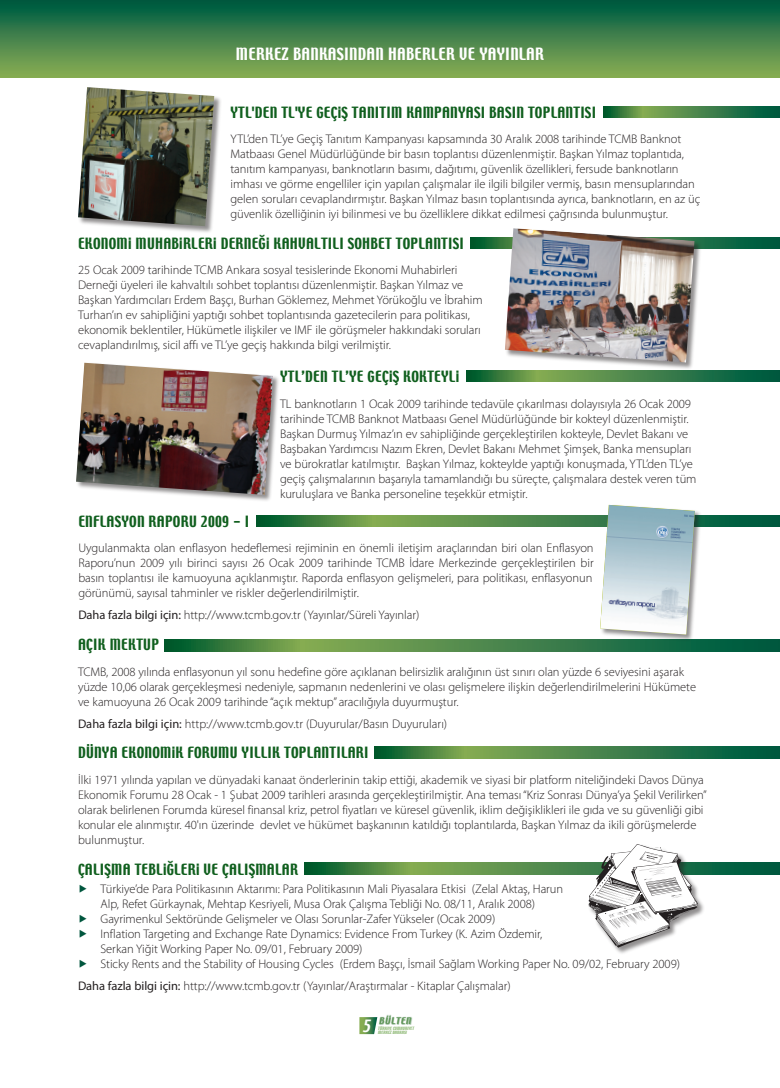
<style>
.page{position:relative;width:780px;height:1088px;background:#fff}
.page>*{position:absolute;margin:0;border:0;box-sizing:border-box;transform-origin:0 0}
.t1{font:15px "Techno";letter-spacing:.02em;color:#fff}
.t2{font:13.75px "Techno";letter-spacing:.02em;color:#105f1e}
.t3{font:300 12.5px/15px "Myriad Pro";letter-spacing:-.005em;color:#231f20}
.t4{font:italic 8.12px "Techno";color:#61965a;scale:1.2 1}
.t5{font:italic 4px/4.4px "Techno";color:#8ab670}
.s1{font-weight:400}
</style>
<div class="page">
<div style="left:378px;top:1015px;width:34px;height:10px;background:#105f1e;opacity:.4"></div>
<div style="left:0;top:0;width:780px;height:78px;background:linear-gradient(to bottom,#005841,#8cae54)"></div>
<svg style="left:603px;top:106px;width:177px;height:12px;background:#3c7f47"></svg>
<svg style="left:256px;top:515px;width:524px;height:12px;background:#438247"></svg>
<svg style="left:164px;top:639px;width:615px;height:12px;background:#3e7f47"></svg>
<svg style="left:374px;top:746px;width:406px;height:12px;background:#3c7f47"></svg>
<svg style="left:467px;top:370px;width:313px;height:12px;background:#3c7f47"></svg>
<svg style="left:470px;top:237px;width:310px;height:12px"></svg>
<svg style="left:305px;top:863px;width:475px;height:11px;background:#438346"></svg>
<div style="left:77px;top:86px;width:145px;height:148px;background:#231f20;opacity:.5"></div>
<img style="left:78px;top:87px;width:136px;height:139px">
<div style="left:75px;top:362px;width:206px;height:141px;background:#231f20;opacity:.5"></div>
<img style="left:76px;top:363px;width:197px;height:132px">
<div style="left:504px;top:227px;width:198px;height:143px;background:#231f20;opacity:.5"></div>
<img style="left:505px;top:228px;width:189px;height:134px">
<div style="left:599px;top:504px;width:103px;height:138px;background:#231f20;opacity:.5"></div>
<img style="left:600px;top:505px;width:94px;height:129px">
<div style="left:587px;top:843px;width:118px;height:112px;background:#231f20;opacity:.5"></div>
<svg style="left:588px;top:844px;width:110px;height:103px"></svg>
<svg style="left:359px;top:1017px;width:18px;height:17px"></svg>
<p class="t1" style="left:236px;top:44px;width:309px">MERKEZ BANKASINDAN HABERLER VE YAYINLAR</p>
<p class="t2" style="left:230px;top:103px;width:367px">YTL'DEN TL'YE GEÇİŞ TANITIM KAMPANYASI BASIN TOPLANTISI</p>
<p class="t3" style="left:230px;top:131px;width:471px">YTL’den TL’ye Geçiş Tanıtım Kampanyası kapsamında 30 Aralık 2008 tarihinde TCMB Banknot Matbaası Genel Müdürlüğünde bir basın toplantısı düzenlenmiştir. Başkan Yılmaz toplantıda, tanıtım kampanyası, banknotların basımı, dağıtımı, güvenlik özellikleri, fersude banknotların imhası ve görme engelliler için yapılan çalışmalar ile ilgili bilgiler vermiş, basın mensuplarından gelen soruları cevaplandırmıştır. Başkan Yılmaz basın toplantısında ayrıca, banknotların, en az üç güvenlik özelliğinin iyi bilinmesi ve bu özelliklere dikkat edilmesi çağrısında bulunmuştur.</p>
<p class="t2" style="left:78px;top:234px;width:387px">EKONOMİ MUHABİRLERİ DERNEĞİ KAHVALTILI SOHBET TOPLANTISI</p>
<p class="t3" style="left:78px;top:262px;width:406px">25 Ocak 2009 tarihinde TCMB Ankara sosyal tesislerinde Ekonomi Muhabirleri Derneği üyeleri ile kahvaltılı sohbet toplantısı düzenlenmiştir. Başkan Yılmaz ve Başkan Yardımcıları Erdem Başçı, Burhan Göklemez, Mehmet Yörükoğlu ve İbrahim Turhan’ın ev sahipliğini yaptığı sohbet toplantısında gazetecilerin para politikası, ekonomik beklentiler, Hükümetle ilişkiler ve IMF ile görüşmeler hakkındaki soruları cevaplandırılmış, sicil affı ve TL’ye geçiş hakkında bilgi verilmiştir.</p>
<p class="t2" style="left:280px;top:367px;width:180px">YTL’DEN TL’YE GEÇİŞ KOKTEYLİ</p>
<p class="t3" style="left:280px;top:396px;width:418px">TL banknotların 1 Ocak 2009 tarihinde tedavüle çıkarılması dolayısıyla 26 Ocak 2009 tarihinde TCMB Banknot Matbaası Genel Müdürlüğünde bir kokteyl düzenlenmiştir.<br>Başkan Durmuş Yılmaz’ın ev sahipliğinde gerçekleştirilen kokteyle, Devlet Bakanı ve Başbakan Yardımcısı Nazım Ekren, Devlet Bakanı Mehmet Şimşek, Banka mensupları ve bürokratlar katılmıştır. Başkan Yılmaz, kokteylde yaptığı konuşmada, YTL’den TL’ye geçiş çalışmalarının başarıyla tamamlandığı bu süreçte, çalışmalara destek veren tüm kuruluşlara ve Banka personeline teşekkür etmiştir.</p>
<p class="t2" style="left:78px;top:512px;width:172px">ENFLASYON RAPORU 2009 - I</p>
<p class="t3" style="left:78px;top:540px;width:517px;text-align:justify">Uygulanmakta olan enflasyon hedeflemesi rejiminin en önemli iletişim araçlarından biri olan Enflasyon Raporu’nun 2009 yılı birinci sayısı 26 Ocak 2009 tarihinde TCMB İdare Merkezinde gerçekleştirilen bir basın toplantısı ile kamuoyuna açıklanmıştır. Raporda enflasyon gelişmeleri, para politikası, enflasyonun görünümü, sayısal tahminler ve riskler değerlendirilmiştir.</p>
<p class="t3" style="left:78px;top:607px;width:342px"><span class="s1">Daha fazla bilgi için:</span> http://www.tcmb.gov.tr (Yayınlar/Süreli Yayınlar)</p>
<p class="t2" style="left:78px;top:635px;width:82px">AÇIK MEKTUP</p>
<p class="t3" style="left:78px;top:664px;width:619px">TCMB, 2008 yılında enflasyonun yıl sonu hedefine göre açıklanan belirsizlik aralığının üst sınırı olan yüzde 6 seviyesini aşarak yüzde 10,06 olarak gerçekleşmesi nedeniyle, sapmanın nedenlerini ve olası gelişmelere ilişkin değerlendirilmelerini Hükümete ve kamuoyuna 26 Ocak 2009 tarihinde “açık mektup” aracılığıyla duyurmuştur.</p>
<p class="t3" style="left:78px;top:716px;width:371px"><span class="s1">Daha fazla bilgi için:</span> http://www.tcmb.gov.tr (Duyurular/Basın Duyuruları)</p>
<p class="t2" style="left:78px;top:743px;width:292px">DÜNYA EKONOMİK FORUMU YILLIK TOPLANTILARI</p>
<p class="t3" style="left:78px;top:772px;width:630px">İlki 1971 yılında yapılan ve dünyadaki kanaat önderlerinin takip ettiği, akademik ve siyasi bir platform niteliğindeki Davos Dünya Ekonomik Forumu 28 Ocak - 1 Şubat 2009 tarihleri arasında gerçekleştirilmiştir. Ana teması “Kriz Sonrası Dünya’ya Şekil Verilirken” olarak belirlenen Forumda küresel finansal kriz, petrol fiyatları ve küresel güvenlik, iklim değişiklikleri ile gıda ve su güvenliği gibi konular ele alınmıştır. 40'ın üzerinde devlet ve hükümet başkanının katıldığı toplantılarda, Başkan Yılmaz da ikili görüşmelerde bulunmuştur.</p>
<p class="t2" style="left:78px;top:860px;width:221px">ÇALIŞMA TEBLİĞLERİ VE ÇALIŞMALAR</p>
<p class="t3" style="left:100px;top:881px;width:581px">Türkiye’de Para Politikasının Aktarımı: Para Politikasının Mali Piyasalara Etkisi (Zelal Aktaş, Harun<br>Alp, Refet Gürkaynak, Mehtap Kesriyeli, Musa Orak Çalışma Tebliği No. 08/11, Aralık 2008)<br>Gayrimenkul Sektöründe Gelişmeler ve Olası Sorunlar-Zafer Yükseler (Ocak 2009)<br>Inflation Targeting and Exchange Rate Dynamics: Evidence From Turkey (K. Azim Özdemir,<br>Serkan Yiğit Working Paper No. 09/01, February 2009)<br>Sticky Rents and the Stability of Housing Cycles (Erdem Başçı, İsmail Sağlam Working Paper No. 09/02, February 2009)</p>
<p class="t3" style="left:78px;top:978px;width:434px"><span class="s1">Daha fazla bilgi için:</span> http://www.tcmb.gov.tr (Yayınlar/Araştırmalar - Kitaplar Çalışmalar)</p>
<p class="t4" style="left:379px;top:1015px;width:30px">BÜLTEN</p>
<p class="t5" style="left:378px;top:1026px;width:39px">TÜRKİYE CUMHURİYET<br>MERKEZBANKASI</p>
</div>
